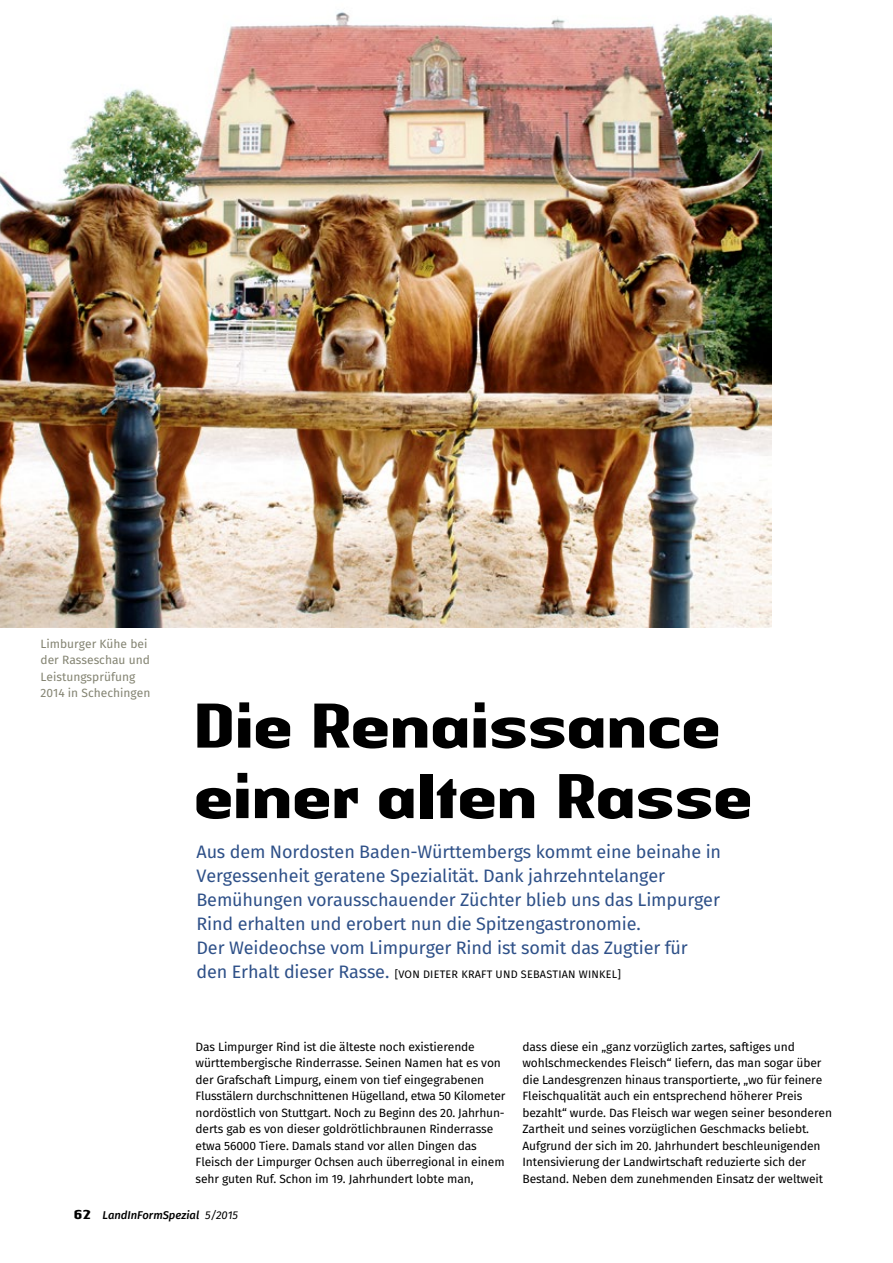
<style>
.page{position:relative;width:893px;height:1263px;background:#fff}
.page>*{position:absolute;margin:0;border:0;box-sizing:border-box;transform-origin:0 0}
.t1{font:700 66px/70.5px "Authentic Sans Std";letter-spacing:-.05em;color:#000}
.t2{font:18px/24px "Fira Sans";letter-spacing:-.01em;color:#2e5088}
.t3{font:12px/16.5px "Fira Sans";letter-spacing:-.01em;color:#000}
.t4{font:12px/16.5px "Fira Sans";color:#848472}
.t5{font:italic 500 11.25px "Fira Sans";color:#000}
.t6{font:10.8px "Fira Sans";letter-spacing:.02em;color:#000}
.s1{font-size:18px;color:#2e5088}
.s2{font-family:"Authentic Sans Std";font-weight:700;font-style:normal;font-size:13.5px}
.s3{font-weight:400}
</style>
<div class="page">
<img style="left:0;top:11px;width:772px;height:616px">
<p class="t4" style="left:40px;top:636px;width:111px">Limburger Kühe bei der Rasseschau und<br>Leistungsprüfung<br>2014 in Schechingen</p>
<h1 class="t1" style="left:193px;top:688px;width:563px">Die Renaissance einer alten Rasse</h1>
<p class="t2" style="left:197px;top:841px;width:526px">Aus dem Nordosten Baden-Württembergs kommt eine beinahe in Vergessenheit geratene Spezialität. Dank jahrzehntelanger Bemühungen vorausschauender Züchter blieb uns das Limpurger Rind erhalten und erobert nun die Spitzengastronomie.<br>Der Weideochse vom Limpurger Rind ist somit das Zugtier für</p>
<p class="t6" style="left:197px;top:967px;width:426px"><span class="s1">den Erhalt dieser Rasse.</span> [VON DIETER KRAFT UND SEBASTIAN WINKEL]</p>
<p class="t3" style="left:196px;top:1039px;width:311px">Das Limpurger Rind ist die älteste noch existierende württembergische Rinderrasse. Seinen Namen hat es von der Grafschaft Limpurg, einem von tief eingegrabenen Flusstälern durchschnittenen Hügelland, etwa 50 Kilometer nordöstlich von Stuttgart. Noch zu Beginn des 20. Jahrhun&shy;derts gab es von dieser goldrötlichbraunen Rinderrasse etwa 56000 Tiere. Damals stand vor allen Dingen das Fleisch der Limpurger Ochsen auch überregional in einem sehr guten Ruf. Schon im 19. Jahrhundert lobte man,</p>
<p class="t3" style="left:522px;top:1039px;width:311px">dass diese ein „ganz vorzüglich zartes, saftiges und wohlschmeckendes Fleisch“ liefern, das man sogar über die Landesgrenzen hinaus transportierte, „wo für feinere Fleischqualität auch ein entsprechend höherer Preis bezahlt“ wurde. Das Fleisch war wegen seiner besonderen Zartheit und seines vorzüglichen Geschmacks beliebt.<br>Aufgrund der sich im 20. Jahrhundert beschleunigenden Intensivierung der Landwirtschaft reduzierte sich der Bestand. Neben dem zunehmenden Einsatz der weltweit</p>
<p class="t5" style="left:74px;top:1207px;width:166px"><span class="s2">62</span> LandInFormSpezial <span class="s3">5/2015</span></p>
</div>
